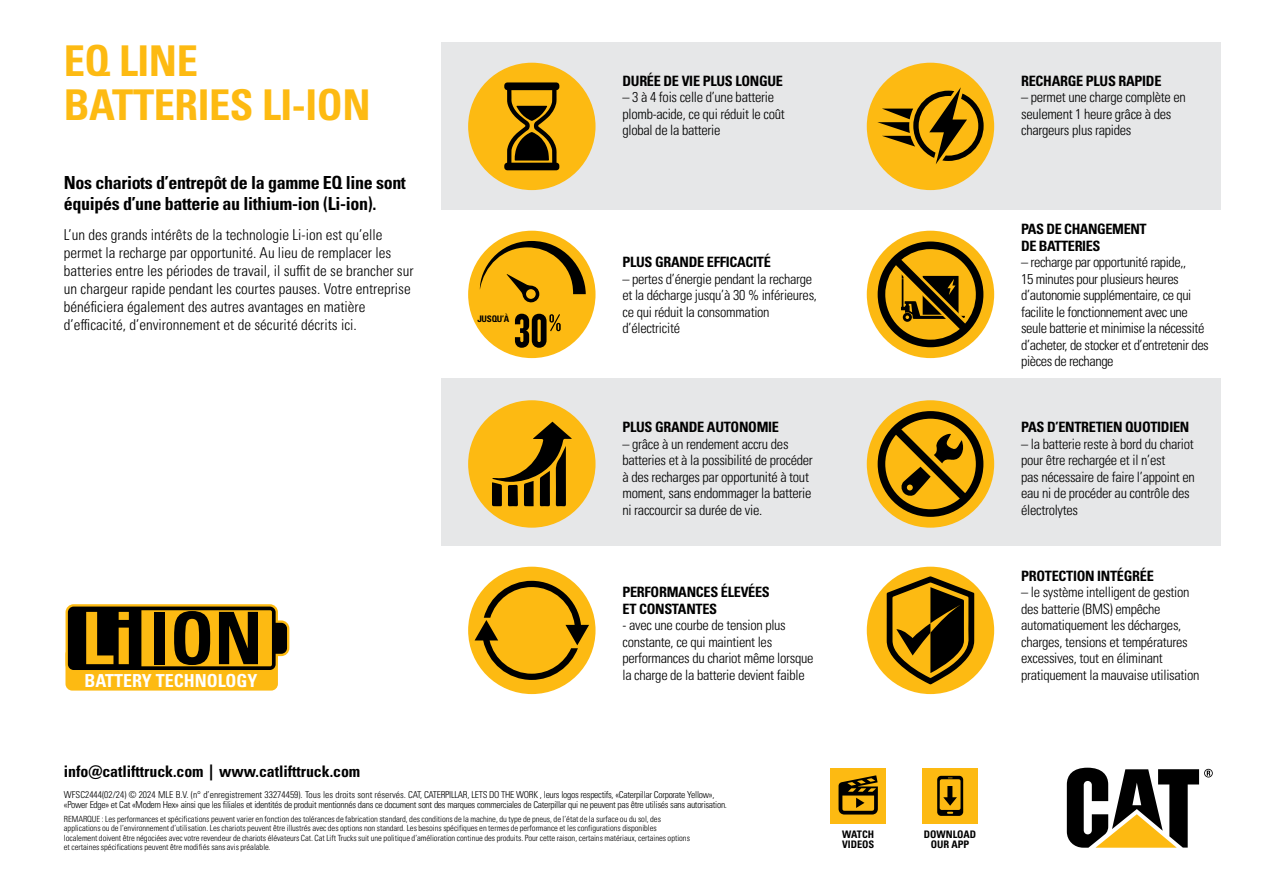
<style>
.page{position:relative;width:1263px;height:893px;background:#fff}
.page>*{position:absolute;margin:0;border:0;box-sizing:border-box;transform-origin:0 0}
.t1{font:700 condensed 72.45px "Univers";color:#000}
.t2{font:42.45px/43.5px "Univers LTCYR 67 Bold Cond";letter-spacing:-.01em;color:#fdba12}
.t3{font:18px/21px "Univers LTCYR 67 Bold Cond";letter-spacing:-.02em;color:#000}
.t4{font:700 condensed 18px "Univers";color:#fff}
.t5{font:15.9px "Univers LTCYR 67 Bold Cond";letter-spacing:-.005em;color:#000}
.t6{font:15px/18px "Univers LTCYR 47 Light Cond";color:#000}
.t7{font:14.25px/16.5px "Univers LTCYR 47 Light Cond";letter-spacing:-.02em;color:#000}
.t8{font:14.25px/16.5px "Univers LTCYR 67 Bold Cond";letter-spacing:-.02em;color:#000}
.t9{font:10.35px/10.4px "Univers LTCYR 67 Bold Cond";color:#000}
.t10{font:9.6px/10.6px "Univers LTCYR 47 Light Cond";letter-spacing:-.03em;color:#000}
.t11{font:9px "Univers LTCYR 67 Bold Cond";letter-spacing:-.025em;color:#000}
.t12{font:8.55px/9.6px "Univers LTCYR 47 Light Cond";letter-spacing:-.005em;color:#000}
.s1{color:#fdba12}
</style>
<div class="page">
<svg style="left:1067px;top:768px;width:146px;height:80px"></svg>
<div style="left:441px;top:378px;width:779px;height:168px;background:#e6e7e8"></div>
<div style="left:441px;top:43px;width:779px;height:167px;background:#e6e7e8"></div>
<div style="left:867px;top:63px;width:127px;height:127px;background:#fdba12;border-radius:50%"></div>
<svg style="left:877px;top:87px;width:107px;height:77px"></svg>
<div style="left:468px;top:63px;width:127px;height:127px;background:#fdba12;border-radius:50%"></div>
<svg style="left:504px;top:82px;width:56px;height:88px"></svg>
<div style="left:867px;top:400px;width:127px;height:128px;background:#fdba12;border-radius:50%"></div>
<div style="left:878px;top:411px;width:105px;height:106px;border:8px solid #000;border-radius:50%"></div>
<svg style="left:885px;top:418px;width:92px;height:92px"></svg>
<div style="left:468px;top:231px;width:127px;height:127px;background:#fdba12;border-radius:50%"></div>
<svg style="left:515px;top:314px;width:46px;height:34px"></svg>
<svg style="left:549px;top:314px;width:5px;height:9px"></svg>
<svg style="left:479px;top:241px;width:107px;height:62px"></svg>
<div style="left:867px;top:567px;width:127px;height:127px;background:#fdba12;border-radius:50%"></div>
<svg style="left:887px;top:576px;width:87px;height:108px"></svg>
<div style="left:468px;top:400px;width:127px;height:128px;background:#fdba12;border-radius:50%"></div>
<svg style="left:492px;top:422px;width:80px;height:84px"></svg>
<div style="left:468px;top:567px;width:127px;height:127px;background:#fdba12;border-radius:50%"></div>
<svg style="left:474px;top:581px;width:115px;height:99px"></svg>
<div style="left:867px;top:231px;width:127px;height:127px;background:#fcb912;border-radius:50%"></div>
<svg style="left:875px;top:239px;width:111px;height:111px"></svg>
<div style="left:66px;top:647px;width:212px;height:44px;background:#fdba12;border-radius:7px"></div>
<svg style="left:65px;top:604px;width:225px;height:69px"></svg>
<div style="left:830px;top:768px;width:56px;height:55px;background:#fdba12"></div>
<svg style="left:838px;top:775px;width:40px;height:39px"></svg>
<div style="left:922px;top:768px;width:56px;height:55px;background:#fdba12"></div>
<svg style="left:937px;top:776px;width:26px;height:40px"></svg>
<h2 class="t2" style="left:64px;top:39px;width:308px">EQ LINE<br>BATTERIES LI-ION</h2>
<p class="t3" style="left:64px;top:171px;width:344px">Nos chariots d’entrepôt de la gamme EQ line sont équipés d’une batterie au lithium-ion (Li-ion).</p>
<p class="t6" style="left:64px;top:225px;width:351px">L’un des grands intérêts de la technologie Li-ion est qu’elle permet la recharge par opportunité. Au lieu de remplacer les batteries entre les périodes de travail, il suffit de se brancher sur un chargeur rapide pendant les courtes pauses. Votre entreprise bénéficiera également des autres avantages en matière d’efficacité, d’environnement et de sécurité décrits ici.</p>
<p class="t11" style="left:477px;top:314px;width:34px">JUSQU’À</p>
<p class="t8" style="left:622px;top:72px;width:162px">DURÉE DE VIE PLUS LONGUE</p>
<p class="t7" style="left:622px;top:88px;width:164px">– 3 à 4 fois celle d’une batterie plomb-acide, ce qui réduit le coût global de la batterie</p>
<p class="t8" style="left:622px;top:254px;width:150px">PLUS GRANDE EFFICACITÉ</p>
<p class="t7" style="left:622px;top:270px;width:196px">– pertes d’énergie pendant la recharge et la décharge jusqu’à 30 % inférieures, ce qui réduit la consommation d’électricité</p>
<h1 class="t1" style="left:82px;top:594px;width:183px"><span class="s1">Li</span> ION</h1>
<p class="t4" style="left:84px;top:669px;width:175px">BATTERY TECHNOLOGY</p>
<p class="t8" style="left:622px;top:419px;width:158px">PLUS GRANDE AUTONOMIE</p>
<p class="t7" style="left:622px;top:435px;width:192px">– grâce à un rendement accru des batteries et à la possibilité de procéder à des recharges par opportunité à tout moment, sans endommager la batterie ni raccourcir sa durée de vie.</p>
<p class="t8" style="left:622px;top:584px;width:149px">PERFORMANCES ÉLEVÉES<br>ET CONSTANTES</p>
<p class="t7" style="left:622px;top:616px;width:193px">- avec une courbe de tension plus constante, ce qui maintient les performances du chariot même lorsque la charge de la batterie devient faible</p>
<p class="t5" style="left:64px;top:761px;width:298px">info@catlifttruck.com | www.catlifttruck.com</p>
<p class="t10" style="left:64px;top:788px;width:665px">WFSC2444(02/24) © 2024 MLE B.V. (n° d’enregistrement 33274459). Tous les droits sont réservés. CAT, CATERPILLAR, LETS DO THE WORK , leurs logos respectifs, «Caterpillar Corporate Yellow», «Power Edge» et Cat «Modern Hex» ainsi que les filiales et identités de produit mentionnés dans ce document sont des marques commerciales de Caterpillar qui ne peuvent pas être utilisés sans autorisation.</p>
<p class="t12" style="left:64px;top:813px;width:627px">REMARQUE : Les performances et spécifications peuvent varier en fonction des tolérances de fabrication standard, des conditions de la machine, du type de pneus, de l’état de la surface ou du sol, des applications ou de l’environnement d’utilisation. Les chariots peuvent être illustrés avec des options non standard. Les besoins spécifiques en termes de performance et les configurations disponibles localement doivent être négociées avec votre revendeur de chariots élévateurs Cat. Cat Lift Trucks suit une politique d’amélioration continue des produits. Pour cette raison, certains matériaux, certaines options et certaines spécifications peuvent être modifiés sans avis préalable.</p>
<p class="t9" style="left:842px;top:829px;width:34px">WATCH<br>VIDEOS</p>
<p class="t9" style="left:924px;top:829px;width:54px;text-align:center">DOWNLOAD<br>OUR APP</p>
<p class="t8" style="left:1021px;top:72px;width:142px">RECHARGE PLUS RAPIDE</p>
<p class="t7" style="left:1021px;top:88px;width:166px">– permet une charge complète en seulement 1 heure grâce à des chargeurs plus rapides</p>
<p class="t8" style="left:1021px;top:221px;width:127px">PAS DE CHANGEMENT<br>DE BATTERIES</p>
<p class="t7" style="left:1021px;top:253px;width:189px">– recharge par opportunité rapide,,<br>15 minutes pour plusieurs heures d’autonomie supplémentaire, ce qui facilite le fonctionnement avec une seule batterie et minimise la nécessité d’acheter, de stocker et d’entretenir des pièces de rechange</p>
<p class="t8" style="left:1021px;top:419px;width:170px">PAS D’ENTRETIEN QUOTIDIEN</p>
<p class="t7" style="left:1021px;top:435px;width:175px">– la batterie reste à bord du chariot pour être rechargée et il n’est<br>pas nécessaire de faire l’appoint en eau ni de procéder au contrôle des électrolytes</p>
<p class="t8" style="left:1021px;top:567px;width:134px">PROTECTION INTÉGRÉE</p>
<p class="t7" style="left:1021px;top:583px;width:180px">– le système intelligent de gestion des batterie (BMS) empêche automatiquement les décharges, charges, tensions et températures excessives, tout en éliminant pratiquement la mauvaise utilisation</p>
</div>
